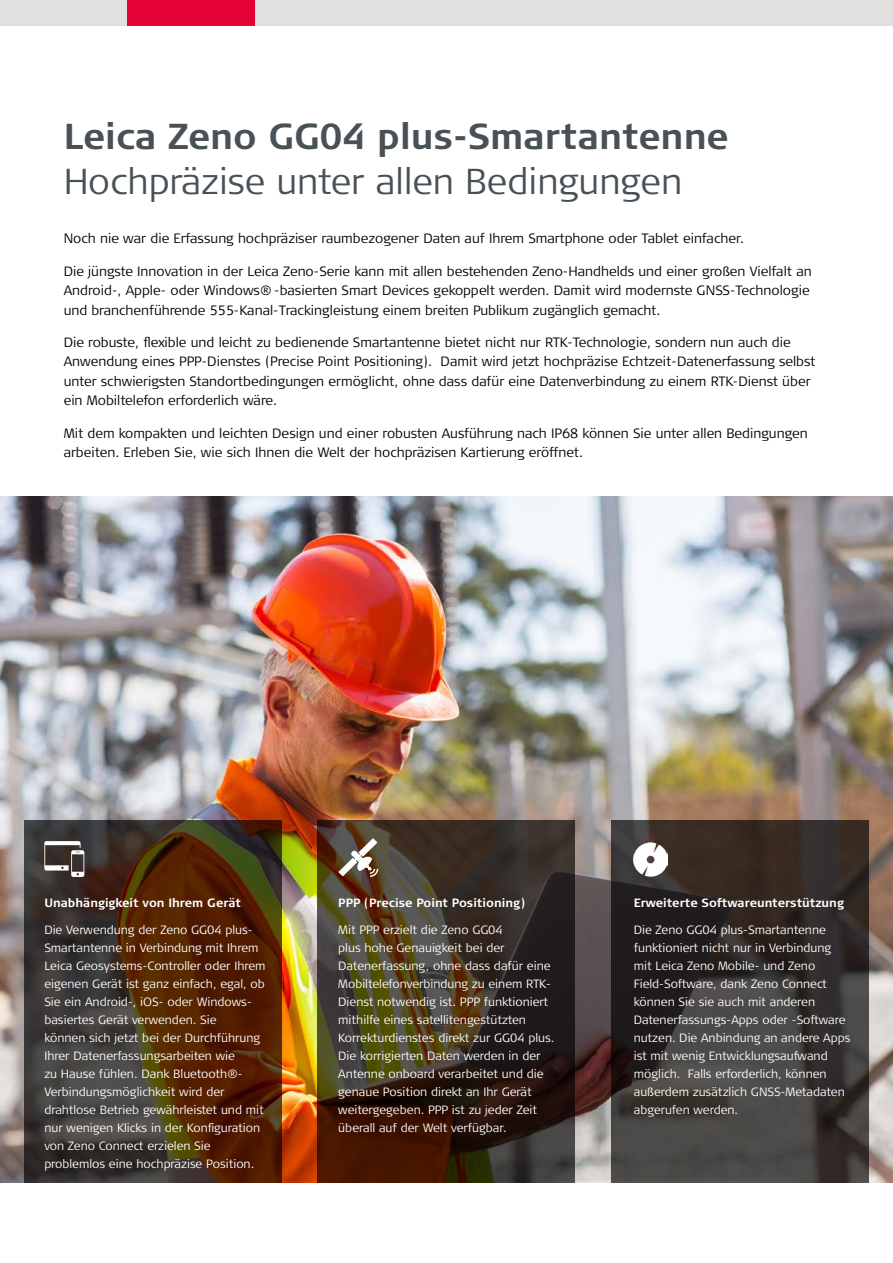
<style>
.page{position:relative;width:893px;height:1263px;background:#fff}
.page>*{position:absolute;margin:0;border:0;box-sizing:border-box;transform-origin:0 0}
.t1{font:300 36px "Signa Column";color:#485156}
.t2{font:700 36px "Signa Column";color:#485156}
.t3{font:300 13.5px/19.5px "Signa Column";color:#000}
.t4{font:300 12px/18px "Signa Column";color:#fff}
.t5{font:700 12px "Signa Column";color:#fff}
</style>
<div class="page">
<img style="left:0;top:496px;width:893px;height:686px">
<svg style="left:24px;top:820px;width:257px;height:362px;background:#472d1b"></svg>
<svg style="left:318px;top:820px;width:257px;height:362px;background:#3a2d1f"></svg>
<svg style="left:612px;top:820px;width:257px;height:362px;background:#393331"></svg>
<div style="left:0;top:0;width:893px;height:26px;background:#e0e0df"></div>
<div style="left:128px;top:0;width:127px;height:26px;background:#e40134"></div>
<svg style="left:338px;top:838px;width:40px;height:39px"></svg>
<svg style="left:44px;top:841px;width:40px;height:36px"></svg>
<img style="left:634px;top:842px;width:34px;height:35px">
<h1 class="t2" style="left:64px;top:114px;width:666px">Leica Zeno GG04 plus-Smartantenne</h1>
<h1 class="t1" style="left:64px;top:159px;width:620px">Hochpräzise unter allen Bedingungen</h1>
<p class="t3" style="left:64px;top:229px;width:682px">Noch nie war die Erfassung hochpräziser raumbezogener Daten auf Ihrem Smartphone oder Tablet einfacher.</p>
<p class="t3" style="left:64px;top:261px;width:749px">Die jüngste Innovation in der Leica Zeno-Serie kann mit allen bestehenden Zeno-Handhelds und einer großen Vielfalt an<br>Android-, Apple- oder Windows® -basierten Smart Devices gekoppelt werden. Damit wird modernste GNSS-Technologie und branchenführende 555-Kanal-Trackingleistung einem breiten Publikum zugänglich gemacht.</p>
<p class="t3" style="left:64px;top:333px;width:753px">Die robuste, flexible und leicht zu bedienende Smartantenne bietet nicht nur RTK-Technologie, sondern nun auch die Anwendung eines PPP-Dienstes (Precise Point Positioning). Damit wird jetzt hochpräzise Echtzeit-Datenerfassung selbst unter schwierigsten Standortbedingungen ermöglicht, ohne dass dafür eine Datenverbindung zu einem RTK-Dienst über ein Mobiltelefon erforderlich wäre.</p>
<p class="t3" style="left:64px;top:423px;width:746px">Mit dem kompakten und leichten Design und einer robusten Ausführung nach IP68 können Sie unter allen Bedingungen arbeiten. Erleben Sie, wie sich Ihnen die Welt der hochpräzisen Kartierung eröffnet.</p>
<p class="t5" style="left:44px;top:895px;width:198px">Unabhängigkeit von Ihrem Gerät</p>
<p class="t4" style="left:44px;top:921px;width:223px">Die Verwendung der Zeno GG04 plus-Smartantenne in Verbindung mit Ihrem Leica Geosystems-Controller oder Ihrem eigenen Gerät ist ganz einfach, egal, ob Sie ein Android-, iOS- oder Windows&shy;basiertes Gerät verwenden. Sie<br>können sich jetzt bei der Durchführung Ihrer Datenerfassungsarbeiten wie<br>zu Hause fühlen. Dank Bluetooth®- Verbindungsmöglichkeit wird der drahtlose Betrieb gewährleistet und mit nur wenigen Klicks in der Konfiguration von Zeno Connect erzielen Sie problemlos eine hochpräzise Position.</p>
<p class="t5" style="left:338px;top:895px;width:188px">PPP (Precise Point Positioning)</p>
<p class="t4" style="left:338px;top:921px;width:218px">Mit PPP erzielt die Zeno GG04<br>plus hohe Genauigkeit bei der Datenerfassung, ohne dass dafür eine Mobiltelefonverbindung zu einem RTK-Dienst notwendig ist. PPP funktioniert mithilfe eines satellitengestützten Korrekturdienstes direkt zur GG04 plus.<br>Die korrigierten Daten werden in der Antenne onboard verarbeitet und die genaue Position direkt an Ihr Gerät weitergegeben. PPP ist zu jeder Zeit überall auf der Welt verfügbar.</p>
<p class="t5" style="left:634px;top:895px;width:212px">Erweiterte Softwareunterstützung</p>
<p class="t4" style="left:634px;top:921px;width:218px">Die Zeno GG04 plus-Smartantenne funktioniert nicht nur in Verbindung mit Leica Zeno Mobile- und Zeno Field-Software, dank Zeno Connect können Sie sie auch mit anderen Datenerfassungs-Apps oder -Software nutzen. Die Anbindung an andere Apps ist mit wenig Entwicklungsaufwand möglich. Falls erforderlich, können außerdem zusätzlich GNSS-Metadaten abgerufen werden.</p>
</div>
